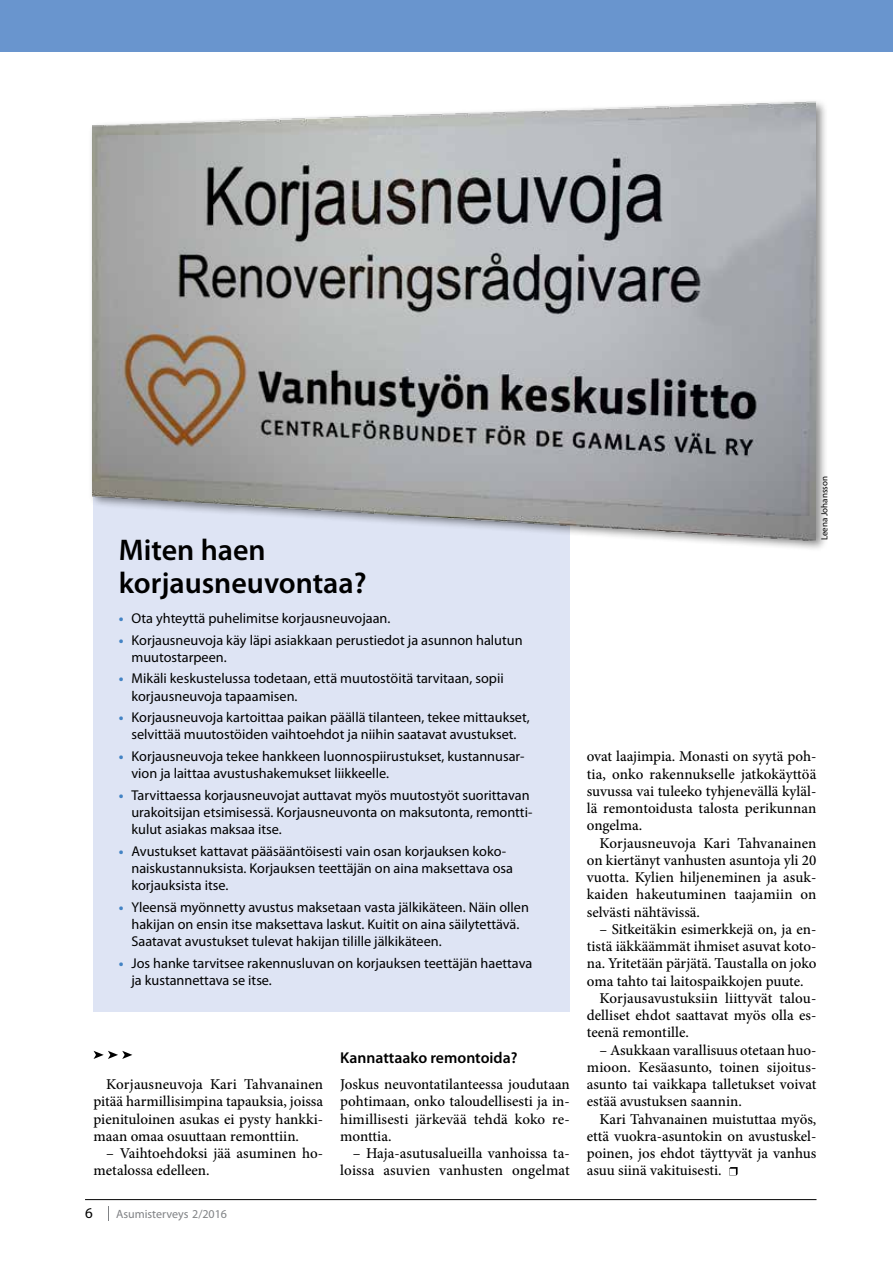
<style>
.page{position:relative;width:893px;height:1263px;background:#fff}
.page>*{position:absolute;margin:0;border:0;box-sizing:border-box;transform-origin:0 0}
.t1{font:600 30px/33px "Myriad Pro";color:#000}
.t2{font:600 15.75px "Myriad Pro";color:#000}
.t3{font:500 15px/17.2px "Minion Pro";color:#000;text-align:justify}
.t4{font:15px "Myriad Pro";color:#000}
.t5{font:14.25px/17.2px "Myriad Pro";color:#000}
.t6{font:12px "Myriad Pro";color:#808285}
.t7{font:9px "Myriad Pro";color:#000}
.s1{font-weight:700;color:#4383c4}
</style>
<div class="page">
<svg style="left:108px;top:1206px;width:1px;height:15px"></svg>
<hr style="left:85px;top:1199px;width:731px;height:1px;background:#000">
<div style="left:94px;top:436px;width:476px;height:576px;background:#dee4f4"></div>
<div style="left:88px;top:98px;width:740px;height:454px;background:#000;opacity:.45"></div>
<img style="left:92px;top:98px;width:723px;height:457px">
<div style="left:0;top:0;width:893px;height:51px;background:#6995ce"></div>
<svg style="left:729px;top:1167px;width:9px;height:8px"></svg>
<svg style="left:94px;top:1051px;width:38px;height:8px"></svg>
<h1 class="t1" style="left:119px;top:534px;width:249px">Miten haen korjausneuvontaa?</h1>
<p class="t5" style="left:119px;top:610px;width:273px"><span class="s1">•</span> Ota yhteyttä puhelimitse korjausneuvojaan.</p>
<p class="t5" style="left:131px;top:631px;width:393px;text-indent:-13px"><span class="s1">•</span> Korjausneuvoja käy läpi asiakkaan perustiedot ja asunnon halutun muutostarpeen.</p>
<p class="t5" style="left:131px;top:670px;width:374px;text-indent:-13px"><span class="s1">•</span> Mikäli keskustelussa todetaan, että muutostöitä tarvitaan, sopii korjausneuvoja tapaamisen.</p>
<p class="t5" style="left:119px;top:709px;width:413px;text-align:center"><span class="s1">•</span> Korjausneuvoja kartoittaa paikan päällä tilanteen, tekee mittaukset, selvittää muutostöiden vaihtoehdot ja niihin saatavat avustukset.</p>
<p class="t5" style="left:131px;top:748px;width:395px;text-indent:-13px"><span class="s1">•</span> Korjausneuvoja tekee hankkeen luonnospiirustukset, kustannusar&shy;vion ja laittaa avustushakemukset liikkeelle.</p>
<p class="t5" style="left:131px;top:786px;width:402px;text-indent:-13px"><span class="s1">•</span> Tarvittaessa korjausneuvojat auttavat myös muutostyöt suorittavan urakoitsijan etsimisessä. Korjausneuvonta on maksutonta, remontti&shy;kulut asiakas maksaa itse.</p>
<p class="t5" style="left:131px;top:842px;width:383px;text-indent:-13px"><span class="s1">•</span> Avustukset kattavat pääsääntöisesti vain osan korjauksen koko&shy;naiskustannuksista. Korjauksen teettäjän on aina maksettava osa korjauksista itse.</p>
<p class="t5" style="left:131px;top:898px;width:399px;text-indent:-13px"><span class="s1">•</span> Yleensä myönnetty avustus maksetaan vasta jälkikäteen. Näin ollen hakijan on ensin itse maksettava laskut. Kuitit on aina säilytettävä.<br>Saatavat avustukset tulevat hakijan tilille jälkikäteen.</p>
<p class="t5" style="left:131px;top:954px;width:402px;text-indent:-13px"><span class="s1">•</span> Jos hanke tarvitsee rakennusluvan on korjauksen teettäjän haettava ja kustannettava se itse.</p>
<p class="t3" style="left:94px;top:1076px;width:231px;text-indent:13px">Korjausneuvoja Kari Tahvanainen pitää harmillisimpina tapauksia, joissa pienituloinen asukas ei pysty hankki&shy;maan omaa osuuttaan remonttiin.</p>
<p class="t3" style="left:94px;top:1145px;width:231px;text-indent:13px">– Vaihtoehdoksi jää asuminen ho&shy;metalossa edelleen.</p>
<p class="t4" style="left:85px;top:1205px;width:9px">6</p>
<p class="t6" style="left:116px;top:1208px;width:112px">Asumisterveys 2/2016</p>
<p class="t2" style="left:340px;top:1048px;width:179px">Kannattaako remontoida?</p>
<p class="t3" style="left:340px;top:1076px;width:231px">Joskus neuvontatilanteessa joudutaan pohtimaan, onko taloudellisesti ja in&shy;himillisesti järkevää tehdä koko re&shy;monttia.</p>
<p class="t3" style="left:340px;top:1145px;width:231px;text-align:right">– Haja-asutusalueilla vanhoissa ta&shy;loissa asuvien vanhusten ongelmat</p>
<p class="t7" style="left:819px;top:540px;width:66px;rotate:-90deg">Leena Johansson</p>
<p class="t3" style="left:587px;top:748px;width:231px">ovat laajimpia. Monasti on syytä poh&shy;tia, onko rakennukselle jatkokäyttöä suvussa vai tuleeko tyhjenevällä kyläl&shy;lä remontoidusta talosta perikunnan ongelma.</p>
<p class="t3" style="left:587px;top:834px;width:231px;text-indent:13px">Korjausneuvoja Kari Tahvanainen on kiertänyt vanhusten asuntoja yli 20 vuotta. Kylien hiljeneminen ja asuk&shy;kaiden hakeutuminen taajamiin on selvästi nähtävissä.</p>
<p class="t3" style="left:600px;top:920px;width:218px">– Sitkeitäkin esimerkkejä on, ja en-</p>
<p class="t3" style="left:587px;top:938px;width:231px">tistä iäkkäämmät ihmiset asuvat koto-</p>
<p class="t3" style="left:587px;top:955px;width:231px">na. Yritetään pärjätä. Taustalla on joko</p>
<p class="t3" style="left:587px;top:972px;width:218px">oma tahto tai laitospaikkojen puute.</p>
<p class="t3" style="left:600px;top:989px;width:218px">Korjausavustuksiin liittyvät talou-</p>
<p class="t3" style="left:587px;top:1007px;width:231px">delliset ehdot saattavat myös olla es-</p>
<p class="t3" style="left:587px;top:1024px;width:103px">teenä remontille.</p>
<p class="t3" style="left:587px;top:1041px;width:231px;text-indent:13px">– Asukkaan varallisuus otetaan huo&shy;mioon. Kesäasunto, toinen sijoitus&shy;asunto tai vaikkapa talletukset voivat estää avustuksen saannin.</p>
<p class="t3" style="left:587px;top:1110px;width:231px;text-indent:13px">Kari Tahvanainen muistuttaa myös, että vuokra-asuntokin on avustuskel&shy;poinen, jos ehdot täyttyvät ja vanhus asuu siinä vakituisesti.</p>
</div>
